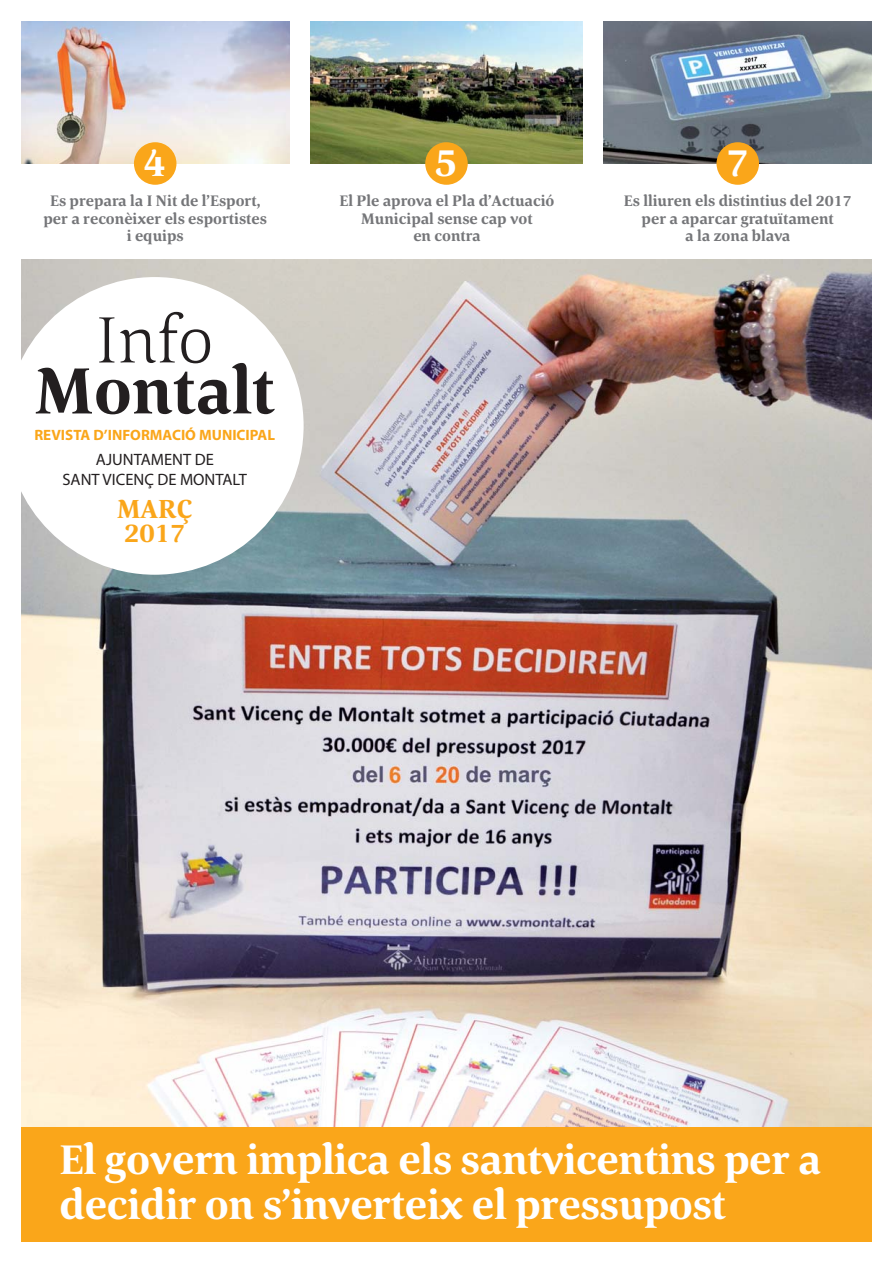
<style>
.page{position:relative;width:893px;height:1263px;background:#fff}
.page>*{position:absolute;margin:0;border:0;box-sizing:border-box;transform-origin:0 0}
.t1{font:700 67.5px "Corda W01";color:#231f20}
.t2{font:300 67.5px "Corda";color:#231f20}
.t3{font:700 42.75px/45px "Corda W01";letter-spacing:-.01em;color:#fff}
.t4{font:700 40.5px "Corda W01";color:#fff}
.t5{font:700 27px/24px "Corda W01";color:#faa61a}
.t6{font:16.5px/19.5px "Myriad Pro";color:#231f20;text-align:center}
.t7{font:700 15.75px/17.2px "Corda W01";color:#757679;text-align:center}
.t8{font:700 15px "Myriad Pro";color:#faa61a}
</style>
<div class="page">
<div style="left:21px;top:1119px;width:851px;height:123px;background:#faa61a"></div>
<img style="left:21px;top:259px;width:851px;height:867px">
<div style="left:6px;top:277px;width:298px;height:298px;background:#fff;border-radius:50%"></div>
<img style="left:310px;top:21px;width:273px;height:142px">
<img style="left:604px;top:21px;width:268px;height:142px">
<img style="left:21px;top:21px;width:268px;height:142px">
<div style="left:134px;top:142px;width:42px;height:43px;background:#faa61a;border-radius:50%"></div>
<div style="left:425px;top:142px;width:43px;height:43px;background:#faa61a;border-radius:50%"></div>
<div style="left:716px;top:142px;width:43px;height:43px;background:#faa61a;border-radius:50%"></div>
<h3 class="t4" style="left:143px;top:146px;width:25px">4</h3>
<h3 class="t4" style="left:434px;top:146px;width:25px">5</h3>
<h3 class="t4" style="left:726px;top:146px;width:25px">7</h3>
<p class="t7" style="left:43px;top:194px;width:225px">Es prepara la I Nit de l’Esport, per a reconèixer els esportistes i equips</p>
<p class="t7" style="left:339px;top:194px;width:217px">El Ple aprova el Pla d’Actuació<br>Municipal sense cap vot<br>en contra</p>
<p class="t7" style="left:624px;top:194px;width:229px">Es lliuren els distintius del 2017 per a aparcar gratuïtament<br>a la zona blava</p>
<h1 class="t2" style="left:96px;top:317px;width:119px">Info</h1>
<h1 class="t1" style="left:35px;top:363px;width:241px">Montalt</h1>
<p class="t8" style="left:34px;top:426px;width:242px">REVISTA D’INFORMACIÓ MUNICIPAL</p>
<p class="t6" style="left:62px;top:451px;width:186px">AJUNTAMENT DE<br>SANT VICENÇ DE MONTALT</p>
<h3 class="t5" style="left:117px;top:498px;width:77px">MARÇ<br>2017</h3>
<h2 class="t3" style="left:60px;top:1140px;width:763px">El govern implica els santvicentins per a decidir on s’inverteix el pressupost</h2>
</div>
